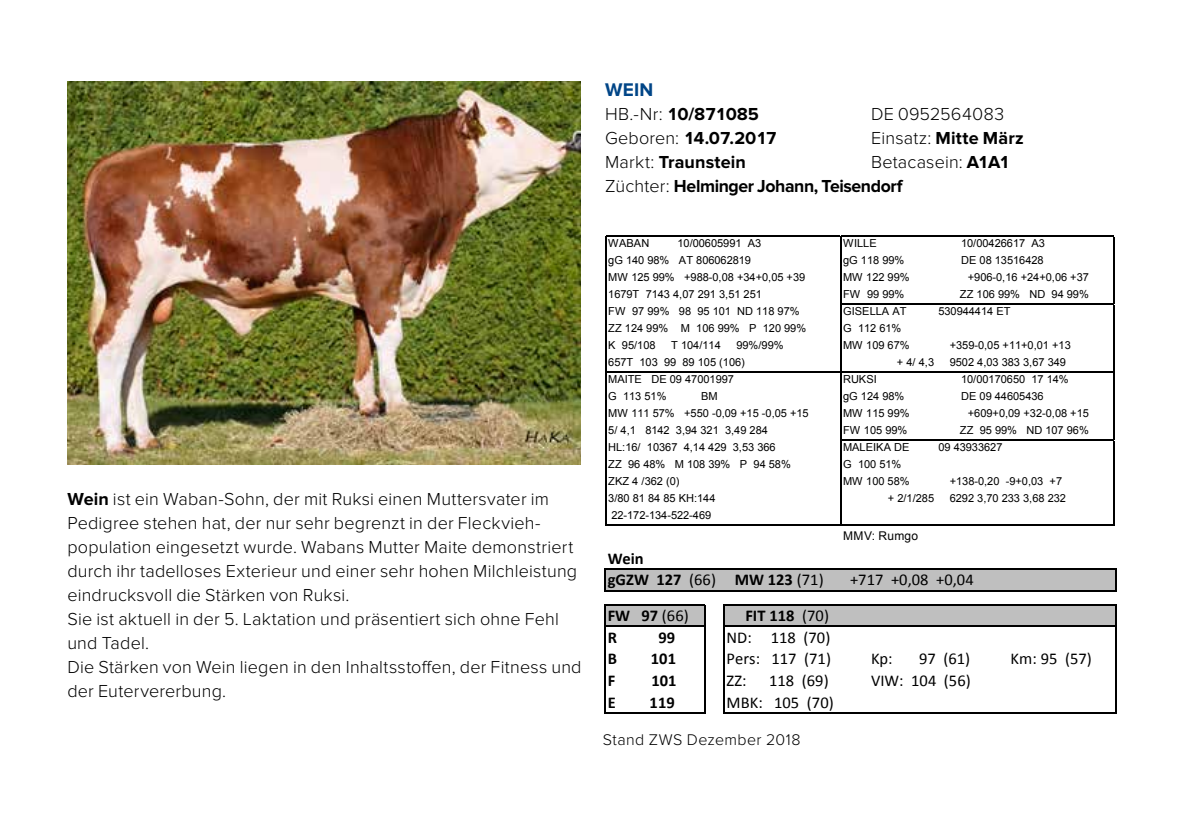
<style>
.page{position:relative;width:1191px;height:840px;background:#fff}
.page>*{position:absolute;margin:0;border:0;box-sizing:border-box;transform-origin:0 0}
.t1{font:700 19px "Proxima Nova";color:#004587}
.t2{font:300 18px/24px "Proxima Nova";letter-spacing:.01em;color:#000}
.t3{font:700 18px/24px "Proxima Nova";letter-spacing:-.02em;color:#000}
.t4{font:700 18px "Proxima Nova";letter-spacing:.015em;color:#000}
.t5{font:700 18px "Proxima Nova";letter-spacing:.005em;color:#000}
.t6{font:16.4px "Calibri";letter-spacing:.005em;color:#000}
.t7{font:700 16.4px/21.4px "Calibri";letter-spacing:.005em;color:#000}
.t8{font:300 16px "Proxima Nova";letter-spacing:.025em;color:#000}
.t9{font:12px "Arial";letter-spacing:.025em;color:#000}
.t10{font:11px "Arial";letter-spacing:-.005em;color:#000}
.s1{font-weight:700}
.s2{font-weight:300}
.s3{font-weight:400}
</style>
<div class="page">
<img style="left:68px;top:82px;width:512px;height:382px">
<div style="left:605px;top:568px;width:511px;height:22px;background:#bfbfbf"></div>
<div style="left:605px;top:604px;width:100px;height:22px;background:#bfbfbf"></div>
<div style="left:724px;top:604px;width:392px;height:22px;background:#bfbfbf"></div>
<svg style="left:604px;top:568px;width:1px;height:23px"></svg>
<hr style="left:605px;top:603px;width:100px;height:2px;background:#000">
<svg style="left:1115px;top:569px;width:1px;height:20px"></svg>
<hr style="left:605px;top:625px;width:100px;height:1px;background:#000">
<hr style="left:605px;top:712px;width:100px;height:1px;background:#000">
<hr style="left:604px;top:603px;width:1px;height:110px;background:#000">
<hr style="left:1115px;top:605px;width:1px;height:108px;background:#000">
<hr style="left:704px;top:605px;width:1px;height:108px;background:#000">
<hr style="left:723px;top:603px;width:1px;height:110px;background:#000">
<hr style="left:605px;top:568px;width:511px;height:1px;background:#000">
<hr style="left:605px;top:589px;width:511px;height:2px;background:#000">
<hr style="left:724px;top:603px;width:392px;height:2px;background:#000">
<hr style="left:724px;top:625px;width:392px;height:1px;background:#000">
<hr style="left:724px;top:712px;width:392px;height:1px;background:#000">
<hr style="left:606px;top:235px;width:234px;height:2px;background:#000">
<hr style="left:840px;top:235px;width:1px;height:68px;background:#000">
<hr style="left:1113px;top:237px;width:1px;height:66px;background:#000">
<hr style="left:840px;top:303px;width:1px;height:69px;background:#000">
<hr style="left:1113px;top:305px;width:1px;height:66px;background:#000">
<hr style="left:840px;top:372px;width:1px;height:67px;background:#000">
<hr style="left:1113px;top:371px;width:1px;height:68px;background:#000">
<hr style="left:605px;top:235px;width:1px;height:290px;background:#000">
<hr style="left:840px;top:439px;width:1px;height:86px;background:#000">
<hr style="left:1113px;top:440px;width:1px;height:85px;background:#000">
<hr style="left:841px;top:235px;width:273px;height:2px;background:#000">
<hr style="left:841px;top:303px;width:273px;height:2px;background:#000">
<hr style="left:606px;top:371px;width:507px;height:1px;background:#000">
<hr style="left:841px;top:439px;width:273px;height:1px;background:#000">
<hr style="left:606px;top:524px;width:508px;height:1px;background:#000">
<p class="t2" style="left:67px;top:486px;width:516px"><span class="s1">Wein</span> ist ein Waban-Sohn, der mit Ruksi einen Muttersvater im Pedigree stehen hat, der nur sehr begrenzt in der Fleckvieh&shy;population eingesetzt wurde. Wabans Mutter Maite demonstriert durch ihr tadelloses Exterieur und einer sehr hohen Milchleistung eindrucksvoll die Stärken von Ruksi.<br>Sie ist aktuell in der 5. Laktation und präsentiert sich ohne Fehl und Tadel.<br>Die Stärken von Wein liegen in den Inhaltsstoffen, der Fitness und der Eutervererbung.</p>
<h1 class="t1" style="left:605px;top:79px;width:50px">WEIN</h1>
<h2 class="t3" style="left:605px;top:102px;width:156px"><span class="s2">HB.-Nr:</span> 10/871085</h2>
<h2 class="t2" style="left:871px;top:102px;width:135px">DE 0952564083</h2>
<h2 class="t3" style="left:605px;top:126px;width:173px"><span class="s2">Geboren:</span> 14.07.2017</h2>
<h2 class="t4" style="left:871px;top:128px;width:154px"><span class="s2">Einsatz:</span> Mitte März</h2>
<h2 class="t5" style="left:605px;top:152px;width:142px"><span class="s2">Markt:</span> Traunstein</h2>
<h2 class="t3" style="left:605px;top:150px;width:406px;text-indent:266px"><span class="s2">Betacasein:</span> A1A1<br><span class="s2">Züchter:</span> Helminger Johann, Teisendorf</h2>
<p class="t10" style="left:608px;top:236px;width:43px">WABAN</p>
<p class="t10" style="left:677px;top:236px;width:85px">10/00605991 A3</p>
<p class="t10" style="left:843px;top:236px;width:35px">WILLE</p>
<p class="t10" style="left:961px;top:236px;width:85px">10/00426617 A3</p>
<p class="t10" style="left:608px;top:253px;width:144px">gG 140 98% AT 806062819</p>
<p class="t10" style="left:843px;top:253px;width:63px">gG 118 99%</p>
<p class="t10" style="left:961px;top:253px;width:84px">DE 08 13516428</p>
<p class="t10" style="left:608px;top:270px;width:198px">MW 125 99% +988-0,08 +34+0,05 +39</p>
<p class="t10" style="left:843px;top:270px;width:68px">MW 122 99%</p>
<p class="t10" style="left:968px;top:270px;width:123px">+906-0,16 +24+0,06 +37</p>
<p class="t10" style="left:608px;top:287px;width:155px">1679T 7143 4,07 291 3,51 251</p>
<p class="t10" style="left:843px;top:287px;width:63px">FW 99 99%</p>
<p class="t10" style="left:960px;top:287px;width:130px">ZZ 106 99% ND 94 99%</p>
<p class="t10" style="left:608px;top:304px;width:193px">FW 97 99% 98 95 101 ND 118 97%</p>
<p class="t10" style="left:843px;top:304px;width:65px">GISELLA AT</p>
<p class="t10" style="left:938px;top:304px;width:74px">530944414 ET</p>
<p class="t10" style="left:608px;top:321px;width:199px">ZZ 124 99% M 106 99% P 120 99%</p>
<p class="t10" style="left:843px;top:321px;width:60px">G 112 61%</p>
<p class="t10" style="left:608px;top:338px;width:49px">K 95/108</p>
<p class="t10" style="left:671px;top:338px;width:51px">T 104/114</p>
<p class="t10" style="left:736px;top:338px;width:49px">99%/99%</p>
<p class="t10" style="left:843px;top:338px;width:68px">MW 109 67%</p>
<p class="t10" style="left:949px;top:338px;width:123px">+359-0,05 +11+0,01 +13</p>
<p class="t10" style="left:608px;top:355px;width:138px">657T 103 99 89 105 (106)</p>
<p class="t10" style="left:897px;top:355px;width:39px">+ 4/ 4,3</p>
<p class="t10" style="left:949px;top:355px;width:118px">9502 4,03 383 3,67 349</p>
<p class="t10" style="left:608px;top:372px;width:127px">MAITE DE 09 47001997</p>
<p class="t10" style="left:843px;top:372px;width:35px">RUKSI</p>
<p class="t10" style="left:961px;top:372px;width:109px">10/00170650 17 14%</p>
<p class="t10" style="left:608px;top:389px;width:60px">G 113 51%</p>
<p class="t10" style="left:701px;top:389px;width:18px">BM</p>
<p class="t10" style="left:843px;top:389px;width:63px">gG 124 98%</p>
<p class="t10" style="left:961px;top:389px;width:84px">DE 09 44605436</p>
<p class="t10" style="left:608px;top:406px;width:202px">MW 111 57% +550 -0,09 +15 -0,05 +15</p>
<p class="t10" style="left:843px;top:406px;width:68px">MW 115 99%</p>
<p class="t10" style="left:968px;top:406px;width:123px">+609+0,09 +32-0,08 +15</p>
<p class="t10" style="left:608px;top:423px;width:161px">5/ 4,1 8142 3,94 321 3,49 284</p>
<p class="t10" style="left:843px;top:423px;width:66px">FW 105 99%</p>
<p class="t10" style="left:960px;top:423px;width:130px">ZZ 95 99% ND 107 96%</p>
<p class="t10" style="left:608px;top:439px;width:169px">HL:16/ 10367 4,14 429 3,53 366</p>
<p class="t10" style="left:843px;top:439px;width:68px">MALEIKA DE</p>
<p class="t10" style="left:938px;top:439px;width:66px">09 43933627</p>
<p class="t10" style="left:608px;top:456px;width:184px">ZZ 96 48% M 108 39% P 94 58%</p>
<p class="t10" style="left:843px;top:456px;width:60px">G 100 51%</p>
<p class="t10" style="left:608px;top:473px;width:73px">ZKZ 4 /362 (0)</p>
<p class="t10" style="left:843px;top:473px;width:68px">MW 100 58%</p>
<p class="t10" style="left:949px;top:473px;width:114px">+138-0,20 -9+0,03 +7</p>
<p class="t10" style="left:608px;top:490px;width:109px">3/80 81 84 85 KH:144</p>
<p class="t10" style="left:887px;top:490px;width:48px">+ 2/1/285</p>
<p class="t10" style="left:949px;top:490px;width:118px">6292 3,70 233 3,68 232</p>
<p class="t10" style="left:611px;top:507px;width:101px">22-172-134-522-469</p>
<p class="t9" style="left:843px;top:528px;width:77px">MMV: Rumgo</p>
<h3 class="t7" style="left:607px;top:547px;width:217px">Wein<br>gGZW 127 <span class="s3">(66)</span> MW 123 <span class="s3">(71)</span></h3>
<h3 class="t6" style="left:850px;top:569px;width:125px">+717 +0,08 +0,04</h3>
<h3 class="t7" style="left:607px;top:604px;width:83px">FW 97 <span class="s3">(66)</span></h3>
<h3 class="t7" style="left:745px;top:604px;width:85px">FIT 118 <span class="s3">(70)</span></h3>
<h3 class="t7" style="left:607px;top:626px;width:11px">R</h3>
<h3 class="t7" style="left:658px;top:626px;width:18px">99</h3>
<h3 class="t6" style="left:726px;top:626px;width:105px">ND: 118 (70)</h3>
<h3 class="t7" style="left:607px;top:648px;width:11px">B</h3>
<h3 class="t7" style="left:651px;top:648px;width:27px">101</h3>
<h3 class="t6" style="left:726px;top:648px;width:106px">Pers: 117 (71)</h3>
<h3 class="t6" style="left:871px;top:648px;width:23px">Kp:</h3>
<h3 class="t6" style="left:919px;top:648px;width:53px">97 (61)</h3>
<h3 class="t6" style="left:1010px;top:648px;width:83px">Km: 95 (57)</h3>
<h3 class="t7" style="left:607px;top:669px;width:9px">F</h3>
<h3 class="t7" style="left:651px;top:669px;width:27px">101</h3>
<h3 class="t6" style="left:726px;top:670px;width:21px">ZZ:</h3>
<h3 class="t6" style="left:769px;top:670px;width:61px">118 (69)</h3>
<h3 class="t6" style="left:871px;top:670px;width:101px">VIW: 104 (56)</h3>
<h3 class="t7" style="left:607px;top:691px;width:10px">E</h3>
<h3 class="t7" style="left:649px;top:691px;width:27px">119</h3>
<h3 class="t6" style="left:726px;top:691px;width:109px">MBK: 105 (70)</h3>
<h3 class="t8" style="left:603px;top:729px;width:199px">Stand ZWS Dezember 2018</h3>
</div>
